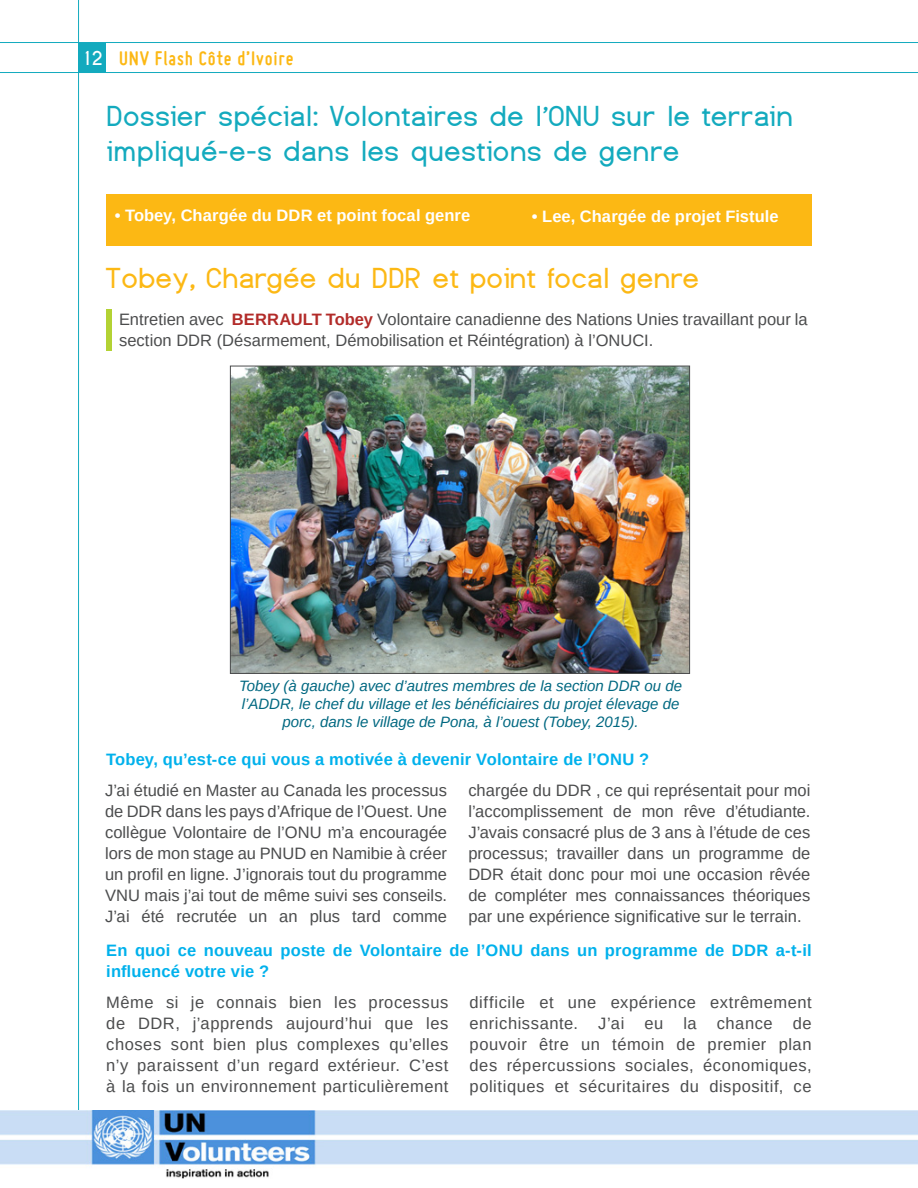
<style>
.page{position:relative;width:918px;height:1188px;background:#fff}
.page>*{position:absolute;margin:0;border:0;box-sizing:border-box;transform-origin:0 0}
.Red_Title_45{font:700 30px/34.5px "Dustismo";letter-spacing:.005em;color:#13aabe}
.Brown_title{font:700 30px "Dustismo";color:#fcb814}
.t1{font:700 21px "Miso";letter-spacing:.045em;color:#fcb814}
.t2{font:700 18px "Caviar Dreams";color:#fff}
.Body_text_normal{font:16.5px/21px "Arimo";letter-spacing:.005em;color:#4b4c4d;text-align:justify}
.Body_text_normal-2{font:700 16.5px/21px "Arimo";letter-spacing:.01em;color:#00b1ec}
.Body_text_normal-3{font:700 16.5px "Arimo";letter-spacing:.005em;color:#fff}
.t3{font:italic 15px/18px "Arimo";color:#006881;text-align:center}
.s1{font-weight:700;color:#b22b29}
</style>
<div class="page">
<hr style="left:0;top:42px;width:918px;height:1px;background:#13aabe">
<hr style="left:0;top:72px;width:918px;height:1px;background:#13aabe">
<hr style="left:78px;top:0;width:1px;height:1148px;background:#13aabe">
<div style="left:78px;top:43px;width:28px;height:29px;background:#13aabe"></div>
<img style="left:0;top:1111px;width:918px;height:68px">
<div style="left:106px;top:309px;width:6px;height:42px;background:#b3d234"></div>
<div style="left:106px;top:194px;width:706px;height:51px;background:#fcb814"></div>
<img style="left:232px;top:368px;width:456px;height:304px">
<div style="left:230px;top:366px;width:460px;height:308px;border:1px solid #4b4c4d"></div>
<p class="t2" style="left:81px;top:47px;width:24px">12</p>
<p class="t1" style="left:119px;top:47px;width:176px">UNV Flash Côte d’Ivoire</p>
<p class="Red_Title_45" style="left:107px;top:99px;width:688px">Dossier spécial: Volontaires de l’ONU sur le terrain impliqué-e-s dans les questions de genre</p>
<p class="Body_text_normal-3" style="left:115px;top:203px;width:357px">• Tobey, Chargée du DDR et point focal genre</p>
<p class="Body_text_normal-3" style="left:532px;top:205px;width:248px">• Lee, Chargée de projet Fistule</p>
<p class="Brown_title" style="left:106px;top:262px;width:595px">Tobey, Chargée du DDR et point focal genre</p>
<p class="Body_text_normal" style="left:119px;top:309px;width:690px">Entretien avec <span class="s1">BERRAULT Tobey</span> Volontaire canadienne des Nations Unies travaillant pour la section DDR (Désarmement, Démobilisation et Réintégration) à l’ONUCI.</p>
<p class="t3" style="left:239px;top:677px;width:444px">Tobey (à gauche) avec d’autres membres de la section DDR ou de l’ADDR, le chef du village et les bénéficiaires du projet élevage de porc, dans le village de Pona, à l’ouest (Tobey, 2015).</p>
<p class="Body_text_normal-2" style="left:106px;top:749px;width:545px">Tobey, qu’est-ce qui vous a motivée à devenir Volontaire de l’ONU ?</p>
<p class="Body_text_normal" style="left:105px;top:780px;width:344px">J’ai étudié en Master au Canada les processus de DDR dans les pays d’Afrique de l’Ouest. Une collègue Volontaire de l’ONU m’a encouragée lors de mon stage au PNUD en Namibie à créer un profil en ligne. J’ignorais tout du programme VNU mais j’ai tout de même suivi ses conseils.<br>J’ai été recrutée un an plus tard comme</p>
<p class="Body_text_normal" style="left:468px;top:780px;width:344px">chargée du DDR , ce qui représentait pour moi l’accomplissement de mon rêve d’étudiante.<br>J’avais consacré plus de 3 ans à l’étude de ces processus; travailler dans un programme de DDR était donc pour moi une occasion rêvée de compléter mes connaissances théoriques par une expérience significative sur le terrain.</p>
<p class="Body_text_normal-2" style="left:106px;top:940px;width:707px">En quoi ce nouveau poste de Volontaire de l’ONU dans un programme de DDR a-t-il influencé votre vie ?</p>
<p class="Body_text_normal" style="left:106px;top:992px;width:344px">Même si je connais bien les processus de DDR, j’apprends aujourd’hui que les choses sont bien plus complexes qu’elles n’y paraissent d’un regard extérieur. C’est à la fois un environnement particulièrement</p>
<p class="Body_text_normal" style="left:470px;top:992px;width:344px">difficile et une expérience extrêmement enrichissante. J’ai eu la chance de pouvoir être un témoin de premier plan des répercussions sociales, économiques, politiques et sécuritaires du dispositif, ce</p>
</div>
